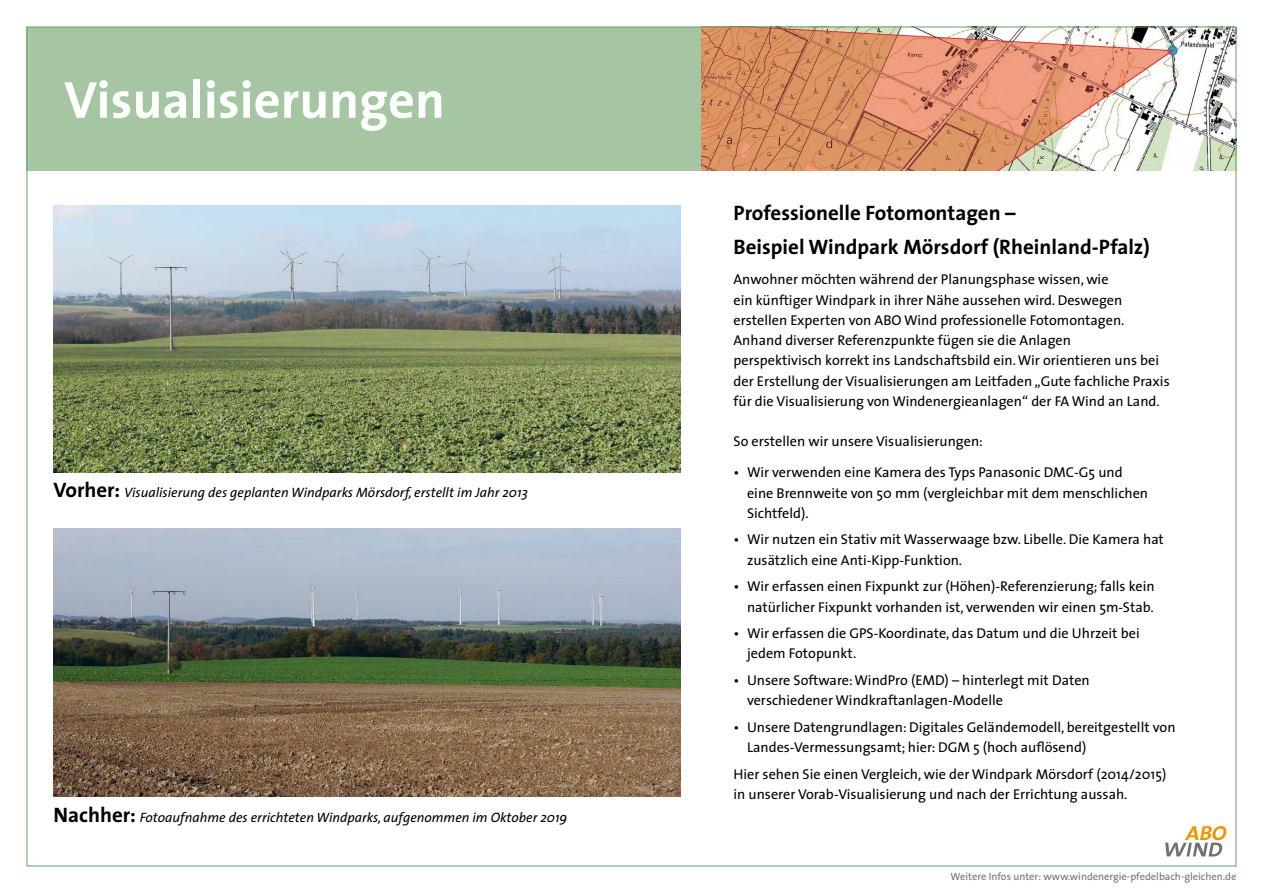
<style>
.page{position:relative;width:1263px;height:893px;background:#fff}
.page>*{position:absolute;margin:0;border:0;box-sizing:border-box;transform-origin:0 0}
.t1{font:700 52.5px "The Sans";color:#fff}
.t2{font:700 21px/33.2px "The Sans";color:#000}
.t3{font:14.25px/20.2px "The Sans";color:#000}
.t4{font:italic 13.65px "The Sans";color:#000}
.t5{font:10.5px "The Sans B W5 Plain";color:#707172}
.s1{font-weight:700;font-style:normal;font-size:21px}
</style>
<div class="page">
<div style="left:27px;top:27px;width:1209px;height:144px;background:#a6c6a3"></div>
<img style="left:702px;top:29px;width:532px;height:142px">
<img style="left:54px;top:205px;width:627px;height:268px">
<img style="left:54px;top:528px;width:626px;height:268px">
<svg style="left:1165px;top:826px;width:61px;height:30px"></svg>
<h1 class="t1" style="left:64px;top:56px;width:382px">Visualisierungen</h1>
<p class="t4" style="left:54px;top:481px;width:476px"><span class="s1">Vorher:</span> Visualisierung des geplanten Windparks Mörsdorf, erstellt im Jahr 2013</p>
<p class="t4" style="left:54px;top:806px;width:515px"><span class="s1">Nachher:</span> Fotoaufnahme des errichteten Windparks, aufgenommen im Oktober 2019</p>
<h2 class="t2" style="left:733px;top:196px;width:418px">Professionelle Fotomontagen –<br>Beispiel Windpark Mörsdorf (Rheinland-Pfalz)</h2>
<p class="t3" style="left:733px;top:269px;width:438px">Anwohner möchten während der Planungsphase wissen, wie<br>ein künftiger Windpark in ihrer Nähe aussehen wird. Deswegen erstellen Experten von ABO Wind professionelle Fotomontagen.<br>Anhand diverser Referenzpunkte fügen sie die Anlagen<br>perspektivisch korrekt ins Landschaftsbild ein. Wir orientieren uns bei der Erstellung der Visualisierungen am Leitfaden „Gute fachliche Praxis für die Visualisierung von Windenergieanlagen“ der FA Wind an Land.</p>
<p class="t3" style="left:733px;top:431px;width:251px">So erstellen wir unsere Visualisierungen:</p>
<p class="t3" style="left:747px;top:462px;width:403px;text-indent:-13px">• Wir verwenden eine Kamera des Typs Panasonic DMC-G5 und eine Brennweite von 50 mm (vergleichbar mit dem menschlichen<br>Sichtfeld).</p>
<p class="t3" style="left:747px;top:529px;width:418px;text-indent:-13px">• Wir nutzen ein Stativ mit Wasserwaage bzw. Libelle. Die Kamera hat zusätzlich eine Anti-Kipp-Funktion.</p>
<p class="t3" style="left:733px;top:576px;width:423px;text-align:right">• Wir erfassen einen Fixpunkt zur (Höhen)-Referenzierung; falls kein natürlicher Fixpunkt vorhanden ist, verwenden wir einen 5m-Stab.</p>
<p class="t3" style="left:747px;top:623px;width:394px;text-indent:-13px">• Wir erfassen die GPS-Koordinate, das Datum und die Uhrzeit bei jedem Fotopunkt.</p>
<p class="t3" style="left:747px;top:670px;width:344px;text-indent:-13px">• Unsere Software: WindPro (EMD) – hinterlegt mit Daten verschiedener Windkraftanlagen-Modelle</p>
<p class="t3" style="left:747px;top:717px;width:430px;text-indent:-13px">• Unsere Datengrundlagen: Digitales Geländemodell, bereitgestellt von<br>Landes-Vermessungsamt; hier: DGM 5 (hoch auflösend)</p>
<p class="t3" style="left:733px;top:763px;width:434px">Hier sehen Sie einen Vergleich, wie der Windpark Mörsdorf (2014/2015) in unserer Vorab-Visualisierung und nach der Errichtung aussah.</p>
<p class="t5" style="left:950px;top:869px;width:287px">Weitere Infos unter: www.windenergie-pfedelbach-gleichen.de</p>
</div>
